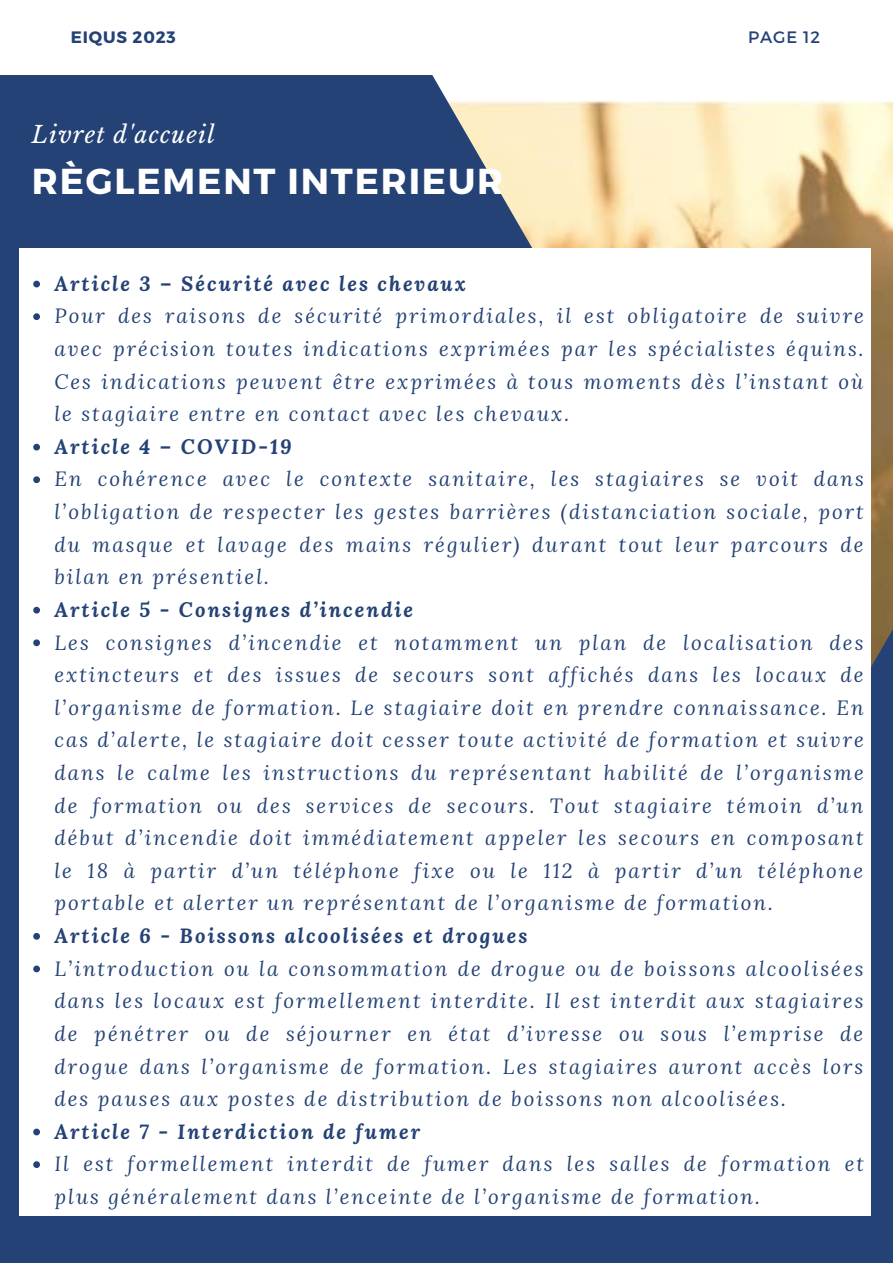
<style>
.page{position:relative;width:893px;height:1264px;background:#fff}
.page>*{position:absolute;margin:0;border:0;box-sizing:border-box;transform-origin:0 0}
.t1{font:700 36px "Montserrat";letter-spacing:.05em;color:#fff}
.t2{font:italic 23.1px "Libre Baskerville";letter-spacing:.05em;color:#fff}
.t3{font:italic 20.4px/32.5px "Lora";letter-spacing:.1em;color:#244275;text-align:justify}
.t4{font:italic 700 20.4px "Lora";letter-spacing:.1em;color:#244275}
.t5{font:700 16.5px "Montserrat";letter-spacing:.05em;color:#244275}
.t6{font:16.5px "Montserrat";letter-spacing:.05em;color:#244275}
</style>
<div class="page">
<div style="left:0;top:0;width:892px;height:1262px;background:#244275"></div>
<div style="left:0;top:0;width:892px;height:74px;background:#fff"></div>
<img style="left:431px;top:74px;width:461px;height:677px">
<div style="left:20px;top:248px;width:850px;height:967px;background:#fff"></div>
<svg style="left:33px;top:281px;width:7px;height:6px"></svg>
<svg style="left:33px;top:313px;width:7px;height:7px"></svg>
<svg style="left:33px;top:444px;width:7px;height:6px"></svg>
<svg style="left:33px;top:476px;width:7px;height:7px"></svg>
<svg style="left:33px;top:607px;width:7px;height:6px"></svg>
<svg style="left:33px;top:639px;width:7px;height:7px"></svg>
<svg style="left:33px;top:933px;width:7px;height:6px"></svg>
<svg style="left:33px;top:965px;width:7px;height:7px"></svg>
<svg style="left:33px;top:1128px;width:7px;height:7px"></svg>
<svg style="left:33px;top:1161px;width:7px;height:6px"></svg>
<p class="t5" style="left:71px;top:27px;width:106px">EIQUS 2023</p>
<p class="t2" style="left:32px;top:120px;width:184px">Livret d'accueil</p>
<p class="t1" style="left:32px;top:158px;width:473px">RÈGLEMENT INTERIEUR</p>
<p class="t6" style="left:748px;top:27px;width:73px">PAGE 12</p>
<p class="t4" style="left:54px;top:270px;width:413px">Article 3 – Sécurité avec les chevaux</p>
<p class="t3" style="left:54px;top:299px;width:810px;text-align:left">Pour des raisons de sécurité primordiales, il est obligatoire de suivre avec précision toutes indications exprimées par les spécialistes équins.<br>Ces indications peuvent être exprimées à tous moments dès l’instant où le stagiaire entre en contact avec les chevaux.</p>
<p class="t4" style="left:54px;top:433px;width:239px">Article 4 – COVID-19</p>
<p class="t3" style="left:54px;top:462px;width:810px">En cohérence avec le contexte sanitaire, les stagiaires se voit dans l’obligation de respecter les gestes barrières (distanciation sociale, port du masque et lavage des mains régulier) durant tout leur parcours de bilan en présentiel.</p>
<p class="t4" style="left:54px;top:596px;width:360px">Article 5 - Consignes d’incendie</p>
<p class="t3" style="left:54px;top:625px;width:810px">Les consignes d’incendie et notamment un plan de localisation des extincteurs et des issues de secours sont affichés dans les locaux de l’organisme de formation. Le stagiaire doit en prendre connaissance. En cas d’alerte, le stagiaire doit cesser toute activité de formation et suivre dans le calme les instructions du représentant habilité de l’organisme de formation ou des services de secours. Tout stagiaire témoin d’un début d’incendie doit immédiatement appeler les secours en composant le 18 à partir d’un té léphone fixe ou le 112 à partir d’un té léphone portable et alerter un représentant de l’organisme de formation.</p>
<p class="t4" style="left:54px;top:922px;width:474px">Article 6 - Boissons alcoolisées et drogues</p>
<p class="t3" style="left:54px;top:951px;width:810px">L’introduction ou la consommation de drogue ou de boissons alcoolisées dans les locaux est formellement interdite. Il est interdit aux stagiaires de pénétrer ou de séjourner en état d’ivresse ou sous l’emprise de drogue dans l’organisme de formation. Les stagiaires auront accès lors des pauses aux postes de distribution de boissons non alcoolisées.</p>
<p class="t4" style="left:54px;top:1117px;width:367px">Article 7 - Interdiction de fumer</p>
<p class="t3" style="left:54px;top:1147px;width:811px">Il est formellement interdit de fumer dans les salles de formation et plus généralement dans l’enceinte de l’organisme de formation.</p>
</div>
